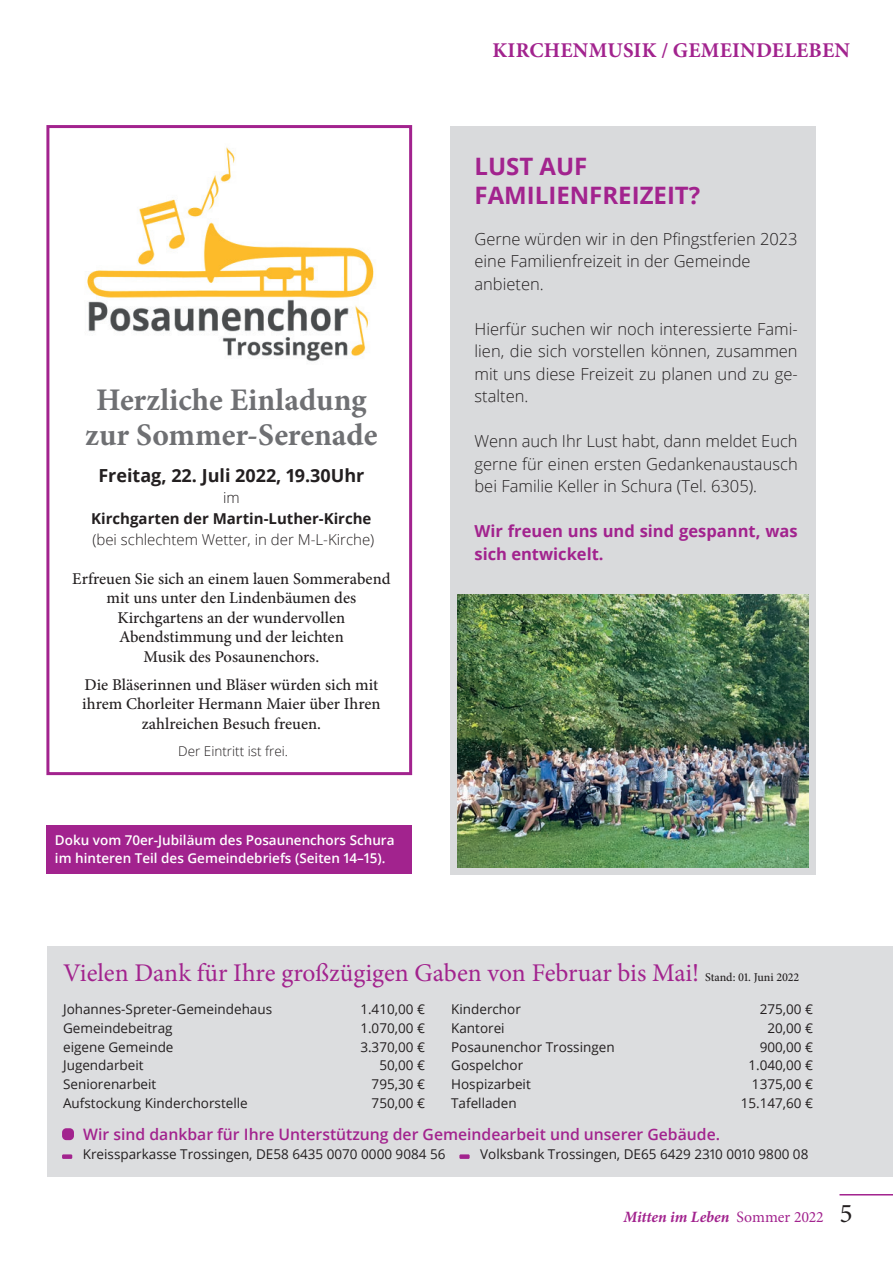
<style>
.page{position:relative;width:893px;height:1262px;background:#fff}
.page>*{position:absolute;margin:0;border:0;box-sizing:border-box;transform-origin:0 0}
.t1{font:700 31.5px/34.5px "Minion Pro";color:#6f7073;text-align:center}
.t2{font:25.5px "Minion Pro";color:#a2238e}
.t3{font:700 24px/28.8px "Open Sans";color:#a2238e}
.t4{font:700 21px "Minion Pro";letter-spacing:.01em;color:#a2238e}
.t5{font:700 18px "Open Sans";color:#231f20}
.t6{font:300 16.5px/22.5px "Open Sans";color:#231f20;text-align:justify}
.t7{font:500 16.5px/19.5px "Minion Pro";color:#231f20;text-align:center}
.t8{font:700 16.5px/22.5px "Open Sans";color:#a2238e}
.t9{font:600 15.75px "Open Sans";color:#a2238e}
.t10{font:italic 700 15.75px "Minion Pro";letter-spacing:-.005em;color:#a2238e}
.t11{font:300 15px "Open Sans";color:#231f20}
.t12{font:700 15px "Open Sans";color:#231f20}
.t13{font:13.5px "Open Sans";color:#231f20}
.t14{font:600 13.5px/18.8px "Open Sans";color:#fff}
.t15{font:300 13.5px "Open Sans";color:#231f20}
.s1{font-weight:500;font-size:12px;color:#231f20}
.s2{font-weight:400;font-style:normal}
.s3{font-weight:400;font-style:normal;font-size:27px;color:#231f20}
</style>
<div class="page">
<hr style="left:839px;top:1194px;width:54px;height:1px;background:#a2238e">
<img style="left:87px;top:147px;width:287px;height:215px">
<div style="left:46px;top:125px;width:366px;height:650px;border:3px solid #a2238e"></div>
<div style="left:450px;top:127px;width:366px;height:748px;background:#d9dadc"></div>
<div style="left:47px;top:946px;width:846px;height:231px;background:#dcdddf"></div>
<div style="left:62px;top:1128px;width:12px;height:12px;background:#a2238e;border-radius:4px"></div>
<svg style="left:62px;top:1154px;width:10px;height:5px"></svg>
<svg style="left:459px;top:1154px;width:11px;height:5px"></svg>
<img style="left:458px;top:595px;width:351px;height:272px">
<div style="left:46px;top:826px;width:366px;height:48px;background:#a2238e"></div>
<h1 class="t1" style="left:85px;top:383px;width:294px">Herzliche Einladung zur Sommer-Serenade</h1>
<h3 class="t5" style="left:98px;top:463px;width:267px">Freitag, 22. Juli 2022, 19.30Uhr</h3>
<p class="t11" style="left:223px;top:488px;width:18px">im</p>
<p class="t12" style="left:91px;top:508px;width:282px">Kirchgarten der Martin-Luther-Kirche</p>
<p class="t11" style="left:92px;top:530px;width:283px">(bei schlechtem Wetter, in der M-L-Kirche)</p>
<p class="t7" style="left:72px;top:568px;width:320px">Erfreuen Sie sich an einem lauen Sommerabend mit uns unter den Lindenbäumen des Kirchgartens an der wundervollen Abendstimmung und der leichten<br>Musik des Posaunenchors.</p>
<p class="t7" style="left:82px;top:675px;width:300px">Die Bläserinnen und Bläser würden sich mit ihrem Chorleiter Hermann Maier über Ihren zahlreichen Besuch freuen.</p>
<p class="t15" style="left:178px;top:742px;width:111px">Der Eintritt ist frei.</p>
<p class="t14" style="left:55px;top:830px;width:341px">Doku vom 70er-Jubiläum des Posaunenchors Schura im hinteren Teil des Gemeindebriefs (Seiten 14–15).</p>
<h3 class="t4" style="left:493px;top:35px;width:359px">KIRCHENMUSIK / GEMEINDELEBEN</h3>
<h3 class="t3" style="left:474px;top:151px;width:227px">LUST AUF<br>FAMILIENFREIZEIT?</h3>
<p class="t6" style="left:474px;top:227px;width:325px;text-align:left">Gerne würden wir in den Pfingstferien 2023 eine Familienfreizeit in der Gemeinde anbieten.</p>
<p class="t6" style="left:474px;top:317px;width:325px">Hierfür suchen wir noch interessierte Fami&shy;lien, die sich vorstellen können, zusammen mit uns diese Freizeit zu planen und zu ge&shy;stalten.</p>
<p class="t6" style="left:474px;top:430px;width:325px">Wenn auch Ihr Lust habt, dann meldet Euch gerne für einen ersten Gedankenaustausch bei Familie Keller in Schura (Tel. 6305).</p>
<p class="t8" style="left:474px;top:520px;width:325px">Wir freuen uns und sind gespannt, was sich entwickelt.</p>
<h2 class="t2" style="left:63px;top:956px;width:737px">Vielen Dank für Ihre großzügigen Gaben von Februar bis Mai! <span class="s1">Stand: 01. Juni 2022</span></h2>
<p class="t13" style="left:63px;top:1000px;width:211px">Johannes-Spreter-Gemeindehaus</p>
<p class="t13" style="left:360px;top:1000px;width:66px">1.410,00 €</p>
<p class="t13" style="left:63px;top:1018px;width:111px">Gemeindebeitrag</p>
<p class="t13" style="left:360px;top:1018px;width:66px">1.070,00 €</p>
<p class="t13" style="left:63px;top:1037px;width:112px">eigene Gemeinde</p>
<p class="t13" style="left:360px;top:1037px;width:66px">3.370,00 €</p>
<p class="t13" style="left:63px;top:1056px;width:82px">Jugendarbeit</p>
<p class="t13" style="left:379px;top:1056px;width:47px">50,00 €</p>
<p class="t13" style="left:63px;top:1075px;width:95px">Seniorenarbeit</p>
<p class="t13" style="left:372px;top:1075px;width:55px">795,30 €</p>
<p class="t13" style="left:63px;top:1093px;width:186px">Aufstockung Kinderchorstelle</p>
<p class="t13" style="left:372px;top:1093px;width:55px">750,00 €</p>
<p class="t13" style="left:451px;top:1000px;width:71px">Kinderchor</p>
<p class="t13" style="left:760px;top:1000px;width:55px">275,00 €</p>
<p class="t13" style="left:451px;top:1018px;width:55px">Kantorei</p>
<p class="t13" style="left:767px;top:1018px;width:47px">20,00 €</p>
<p class="t13" style="left:451px;top:1037px;width:165px">Posaunenchor Trossingen</p>
<p class="t13" style="left:760px;top:1037px;width:55px">900,00 €</p>
<p class="t13" style="left:451px;top:1056px;width:74px">Gospelchor</p>
<p class="t13" style="left:748px;top:1056px;width:66px">1.040,00 €</p>
<p class="t13" style="left:451px;top:1075px;width:81px">Hospizarbeit</p>
<p class="t13" style="left:752px;top:1075px;width:63px">1375,00 €</p>
<p class="t13" style="left:451px;top:1093px;width:67px">Tafelladen</p>
<p class="t13" style="left:741px;top:1093px;width:74px">15.147,60 €</p>
<p class="t9" style="left:83px;top:1123px;width:638px">Wir sind dankbar für Ihre Unterstützung der Gemeindearbeit und unserer Gebäude.</p>
<p class="t13" style="left:83px;top:1145px;width:364px">Kreissparkasse Trossingen, DE58 6435 0070 0000 9084 56</p>
<p class="t13" style="left:480px;top:1145px;width:330px">Volksbank Trossingen, DE65 6429 2310 0010 9800 08</p>
<p class="t10" style="left:623px;top:1206px;width:230px">Mitten im Leben <span class="s2">Sommer 2022</span> <span class="s3">5</span></p>
</div>
